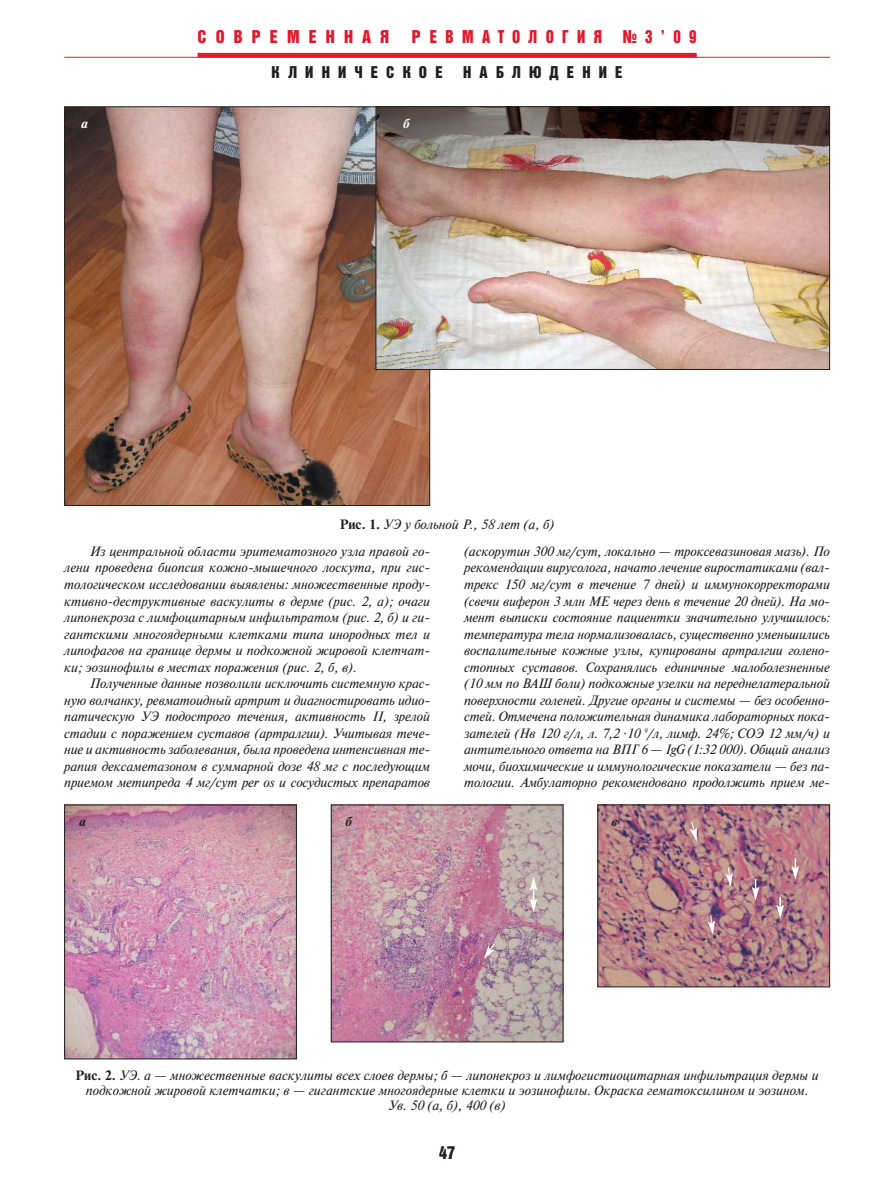
<style>
.page{position:relative;width:893px;height:1190px;background:#fff}
.page>*{position:absolute;margin:0;border:0;box-sizing:border-box;transform-origin:0 0}
.t1{font:18px "Bastion Kontrast";letter-spacing:.505em;color:#e1192b}
.t2{font:18px "Bastion Kontrast";color:#231f20}
.t3{font:16.5px "Bastion Kontrast";letter-spacing:.495em;color:#231f20}
.t4{font:italic 13.5px/16.5px "Newton C";color:#231f20;text-align:justify}
.t5{font:italic 700 13.5px "Newton C";color:#231f20}
.t6{font:italic 700 13.5px "Newton C";color:#fff}
.s1{font-weight:700;font-style:normal}
</style>
<div class="page">
<hr style="left:64px;top:57px;width:766px;height:1px;background:#e1192b">
<hr style="left:197px;top:53px;width:499px;height:4px;background:#e1192b">
<img style="left:66px;top:108px;width:362px;height:396px">
<img style="left:377px;top:108px;width:451px;height:260px">
<div style="left:375px;top:106px;width:455px;height:264px;border:1px solid #231f20"></div>
<img style="left:66px;top:806px;width:229px;height:251px">
<div style="left:64px;top:804px;width:233px;height:255px;border:1px solid #231f20"></div>
<img style="left:333px;top:806px;width:228px;height:234px">
<img style="left:599px;top:806px;width:229px;height:179px">
<div style="left:597px;top:804px;width:233px;height:183px;border:1px solid #231f20"></div>
<svg style="left:529px;top:876px;width:8px;height:36px"></svg>
<svg style="left:484px;top:942px;width:11px;height:17px"></svg>
<svg style="left:791px;top:858px;width:8px;height:22px"></svg>
<svg style="left:751px;top:879px;width:8px;height:21px"></svg>
<svg style="left:776px;top:897px;width:8px;height:21px"></svg>
<svg style="left:689px;top:821px;width:8px;height:20px"></svg>
<svg style="left:725px;top:866px;width:7px;height:21px"></svg>
<svg style="left:707px;top:914px;width:8px;height:20px"></svg>
<h1 class="t1" style="left:197px;top:30px;width:193px">СОВPEМЕННАЯ</h1>
<h1 class="t1" style="left:412px;top:30px;width:286px">РЕВМАТОЛОГИЯ №3’09</h1>
<p class="t3" style="left:271px;top:66px;width:352px">КЛИНИЧЕСКОЕ НАБЛЮДЕНИЕ</p>
<p class="t6" style="left:81px;top:118px;width:8px">а</p>
<p class="t6" style="left:403px;top:118px;width:8px">б</p>
<p class="t4" style="left:340px;top:517px;width:216px"><span class="s1">Рис. 1.</span> УЭ у больной Р., 58 лет (а, б)</p>
<p class="t4" style="left:64px;top:544px;width:367px;text-indent:26px">Из центральной области эритематозного узла правой го&shy;лени проведена биопсия кожно-мышечного лоскута, при гис&shy;тологическом исследовании выявлены: множественные проду&shy;ктивно-деструктивные васкулиты в дерме (рис. 2, а); очаги липонекроза с лимфоцитарным инфильтратом (рис. 2, б) и ги&shy;гантскими многоядерными клетками типа инородных тел и липофагов на границе дермы и подкожной жировой клетчат&shy;ки; эозинофилы в местах поражения (рис. 2, б, в).</p>
<p class="t4" style="left:64px;top:676px;width:367px;text-indent:26px">Полученные данные позволили исключить системную крас&shy;ную волчанку, ревматоидный артрит и диагностировать идио&shy;патическую УЭ подострого течения, активность II, зрелой стадии с поражением суставов (артралгии). Учитывая тече&shy;ние и активность заболевания, была проведена интенсивная те&shy;рапия дексаметазоном в суммарной дозе 48 мг с последующим приемом метипреда 4 мг/сут per os и сосудистых препаратов</p>
<p class="t4" style="left:464px;top:544px;width:367px">(аскорутин 300 мг/сут, локально — троксевазиновая мазь). По рекомендации вирусолога, начато лечение виростатиками (вал&shy;трекс 150 мг/сут в течение 7 дней) и иммунокорректорами (свечи виферон 3 млн МЕ через день в течение 20 дней). На мо&shy;мент выписки состояние пациентки значительно улучшилось: температура тела нормализовалась, существенно уменьшились воспалительные кожные узлы, купированы артралгии голено&shy;стопных суставов. Сохранялись единичные малоболезненные (10 мм по ВАШ боли) подкожные узелки на переднелатеральной поверхности голеней. Другие органы и системы — без особенно&shy;стей. Отмечена положительная динамика лабораторных пока&shy;зателей (Нв 120 г/л, л. 7,2 ⋅10 <sup>9</sup>/л, лимф. 24%; СОЭ 12 мм/ч) и антительного ответа на ВПГ 6 — IgG (1:32 000). Общий анализ мочи, биохимические и иммунологические показатели — без па&shy;тологии. Амбулаторно рекомендовано продолжить прием ме-</p>
<p class="t5" style="left:79px;top:816px;width:8px">а</p>
<p class="t5" style="left:345px;top:816px;width:8px">б</p>
<p class="t5" style="left:611px;top:816px;width:8px">в</p>
<p class="t4" style="left:76px;top:1068px;width:744px;line-height:15px;text-align:center"><span class="s1">Рис. 2.</span> УЭ. а — множественные васкулиты всех слоев дермы; б — липонекроз и лимфогистиоцитарная инфильтрация дермы и подкожной жировой клетчатки; в — гигантские многоядерные клетки и эозинофилы. Окраска гематоксилином и эозином.<br>Ув. 50 (а, б), 400 (в)</p>
<h1 class="t2" style="left:439px;top:1145px;width:18px">47</h1>
</div>
